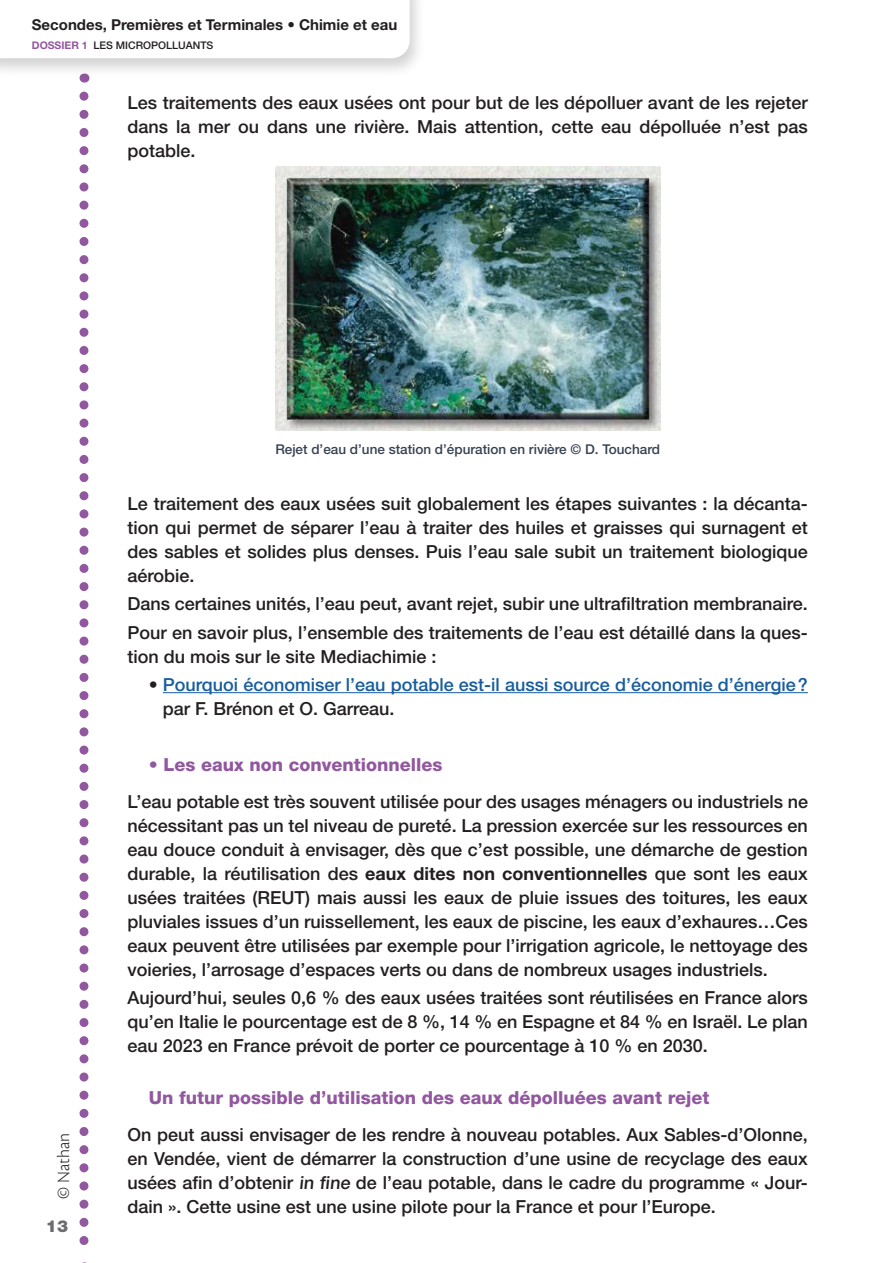
<style>
.page{position:relative;width:893px;height:1263px;background:#fff}
.page>*{position:absolute;margin:0;border:0;box-sizing:border-box;transform-origin:0 0}
.Titre_courant{font:500 18px/24px "Helvetica Neue LT Std";color:#231f20;text-align:justify}
.Titre_courant-2{font:500 18px/24px "Helvetica Neue LT Std";color:#175d9e}
.Titre_courant-3{font:800 18px "Helvetica Neue LT Std";color:#92589f}
.t1{font:300 18px "Cronos Pro";letter-spacing:-.005em;color:#231f20}
.t2{font:900 16.5px "Helvetica Neue LT Std";color:#6c6d70}
.t3{font:700 15px "Helvetica Neue LT Std";color:#231f20}
.Titre_courant-4{font:500 13.5px "Helvetica Neue LT Std";color:#374151}
.t4{font:500 10.5px "Helvetica Neue LT Std";color:#231f20}
.s1{font-weight:700;color:#92589f}
.s2{color:#231f20}
.s3{font-weight:700}
</style>
<div class="page">
<svg style="left:79px;top:96px;width:9px;height:1167px"></svg>
<div style="left:0;top:0;width:425px;height:78px;background:#231f20;opacity:.2"></div>
<svg style="left:0;top:0;width:410px;height:58px"></svg>
<hr style="left:163px;top:692px;width:645px;height:1px;background:#175d9e">
<img style="left:275px;top:166px;width:385px;height:265px">
<p class="t3" style="left:32px;top:16px;width:367px">Secondes, Premières et Terminales • Chimie et eau</p>
<p class="t4" style="left:32px;top:39px;width:183px"><span class="s1">DOSSIER 1</span> LES MICROPOLLUANTS</p>
<p class="Titre_courant" style="left:128px;top:90px;width:682px">Les traitements des eaux usées ont pour but de les dépolluer avant de les rejeter dans la mer ou dans une rivière. Mais attention, cette eau dépolluée n’est pas potable.</p>
<p class="Titre_courant-4" style="left:275px;top:441px;width:386px">Rejet d’eau d’une station d’épuration en rivière © D. Touchard</p>
<p class="t1" style="left:53px;top:1198px;width:67px;rotate:-90deg">© Nathan</p>
<p class="t2" style="left:46px;top:1216px;width:24px">13</p>
<p class="Titre_courant" style="left:128px;top:491px;width:682px">Le traitement des eaux usées suit globalement les étapes suivantes : la décanta&shy;tion qui permet de séparer l’eau à traiter des huiles et graisses qui surnagent et des sables et solides plus denses. Puis l’eau sale subit un traitement biologique aérobie.</p>
<p class="Titre_courant" style="left:128px;top:592px;width:682px">Dans certaines unités, l’eau peut, avant rejet, subir une ultrafiltration membranaire.</p>
<p class="Titre_courant" style="left:128px;top:620px;width:682px">Pour en savoir plus, l’ensemble des traitements de l’eau est détaillé dans la ques&shy;tion du mois sur le site Mediachimie :</p>
<p class="Titre_courant-2" style="left:163px;top:672px;width:647px;text-indent:-14px"><span class="s2">•</span> Pourquoi économiser l’eau potable est-il aussi source d’économie d’énergie? <span class="s2">par F. Brénon et O. Garreau.</span></p>
<p class="Titre_courant-3" style="left:149px;top:754px;width:295px">• Les eaux non conventionnelles</p>
<p class="Titre_courant" style="left:128px;top:789px;width:682px">L’eau potable est très souvent utilisée pour des usages ménagers ou industriels ne nécessitant pas un tel niveau de pureté. La pression exercée sur les ressources en eau douce conduit à envisager, dès que c’est possible, une démarche de gestion durable, la réutilisation des <span class="s3">eaux dites non conventionnelles</span> que sont les eaux usées traitées (REUT) mais aussi les eaux de pluie issues des toitures, les eaux pluviales issues d’un ruissellement, les eaux de piscine, les eaux d’exhaures…Ces eaux peuvent être utilisées par exemple pour l’irrigation agricole, le nettoyage des voieries, l’arrosage d’espaces verts ou dans de nombreux usages industriels.</p>
<p class="Titre_courant" style="left:128px;top:986px;width:682px">Aujourd’hui, seules 0,6 % des eaux usées traitées sont réutilisées en France alors qu’en Italie le pourcentage est de 8 %, 14 % en Espagne et 84 % en Israël. Le plan eau 2023 en France prévoit de porter ce pourcentage à 10 % en 2030.</p>
<p class="Titre_courant-3" style="left:149px;top:1087px;width:562px">Un futur possible d’utilisation des eaux dépolluées avant rejet</p>
<p class="Titre_courant" style="left:128px;top:1122px;width:682px">On peut aussi envisager de les rendre à nouveau potables. Aux Sables-d’Olonne, en Vendée, vient de démarrer la construction d’une usine de recyclage des eaux usées afin d’obtenir in fine de l’eau potable, dans le cadre du programme « Jour&shy;dain ». Cette usine est une usine pilote pour la France et pour l’Europe.</p>
</div>
